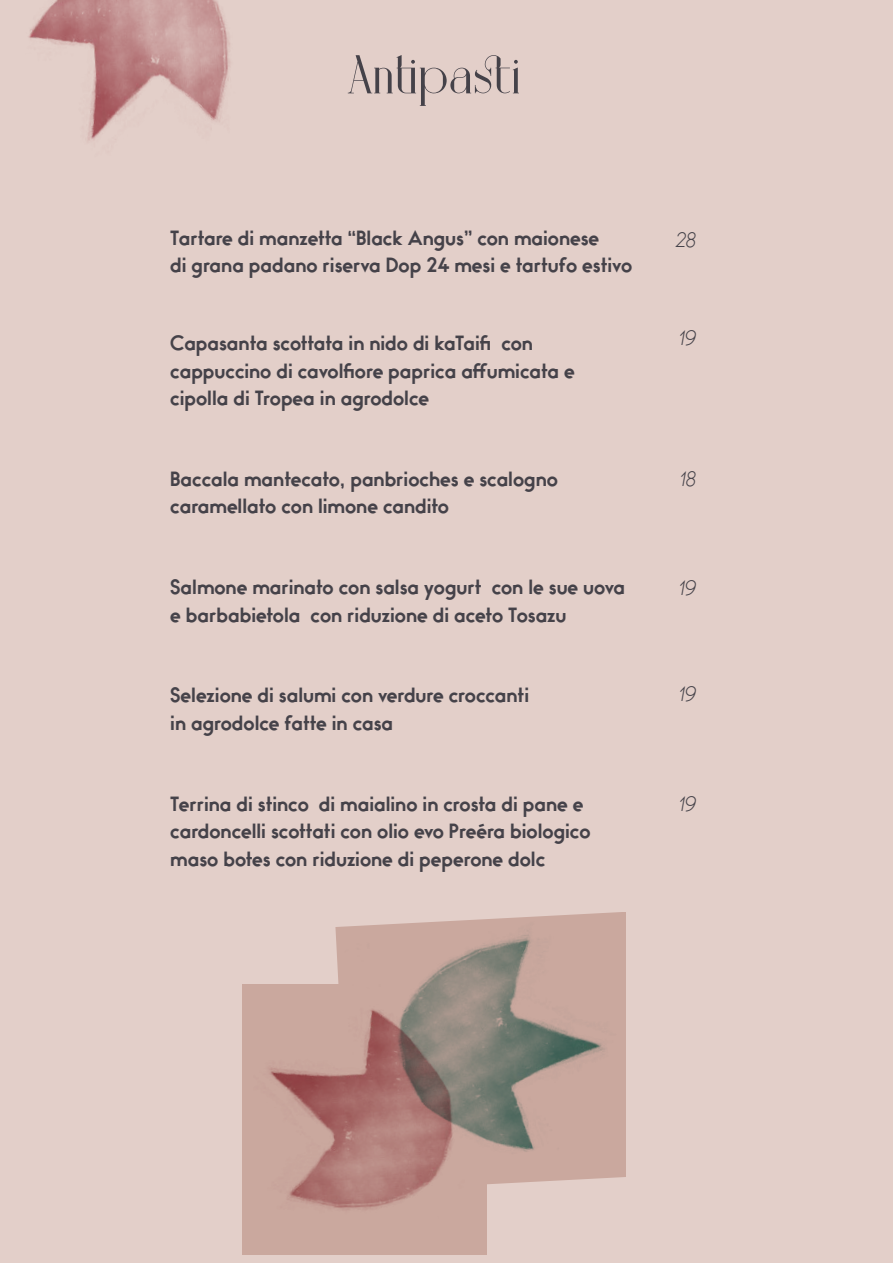
<style>
.page{position:relative;width:893px;height:1263px;background:#e3cfc9}
.page>*{position:absolute;margin:0;border:0;box-sizing:border-box;transform-origin:0 0}
.t1{font:700 52.5px "Bigilla";color:#454249}
.t2{font:700 18px/27.6px "Bambino";color:#454249}
.t3{font:italic 300 18px "Bambino";color:#454249}
</style>
<div class="page">
<img style="left:242px;top:984px;width:242px;height:250px">
<img style="left:335px;top:912px;width:290px;height:279px">
<img style="left:28px;top:0;width:202px;height:141px">
<h1 class="t1" style="left:348px;top:43px;width:175px">Antipasti</h1>
<p class="t2" style="left:170px;top:225px;width:463px">Tartare di manzetta “Black Angus” con maionese<br>di grana padano riserva Dop 24 mesi e tartufo estivo</p>
<p class="t2" style="left:170px;top:330px;width:406px">Capasanta scottata in nido di kaTaifi con cappuccino di cavolfiore paprica affumicata e cipolla di Tropea in agrodolce</p>
<p class="t2" style="left:170px;top:466px;width:389px">Baccala mantecato, panbrioches e scalogno caramellato con limone candito</p>
<p class="t2" style="left:170px;top:574px;width:456px">Salmone marinato con salsa yogurt con le sue uova e barbabietola con riduzione di aceto Tosazu</p>
<p class="t2" style="left:170px;top:682px;width:360px">Selezione di salumi con verdure croccanti in agrodolce fatte in casa</p>
<p class="t2" style="left:170px;top:791px;width:422px">Terrina di stinco di maialino in crosta di pane e cardoncelli scottati con olio evo Preéra biologico maso botes con riduzione di peperone dolc</p>
<p class="t3" style="left:677px;top:230px;width:22px">28</p>
<p class="t3" style="left:680px;top:328px;width:19px">19</p>
<p class="t3" style="left:681px;top:470px;width:18px">18</p>
<p class="t3" style="left:680px;top:578px;width:19px">19</p>
<p class="t3" style="left:680px;top:685px;width:19px">19</p>
<p class="t3" style="left:680px;top:794px;width:19px">19</p>
</div>
